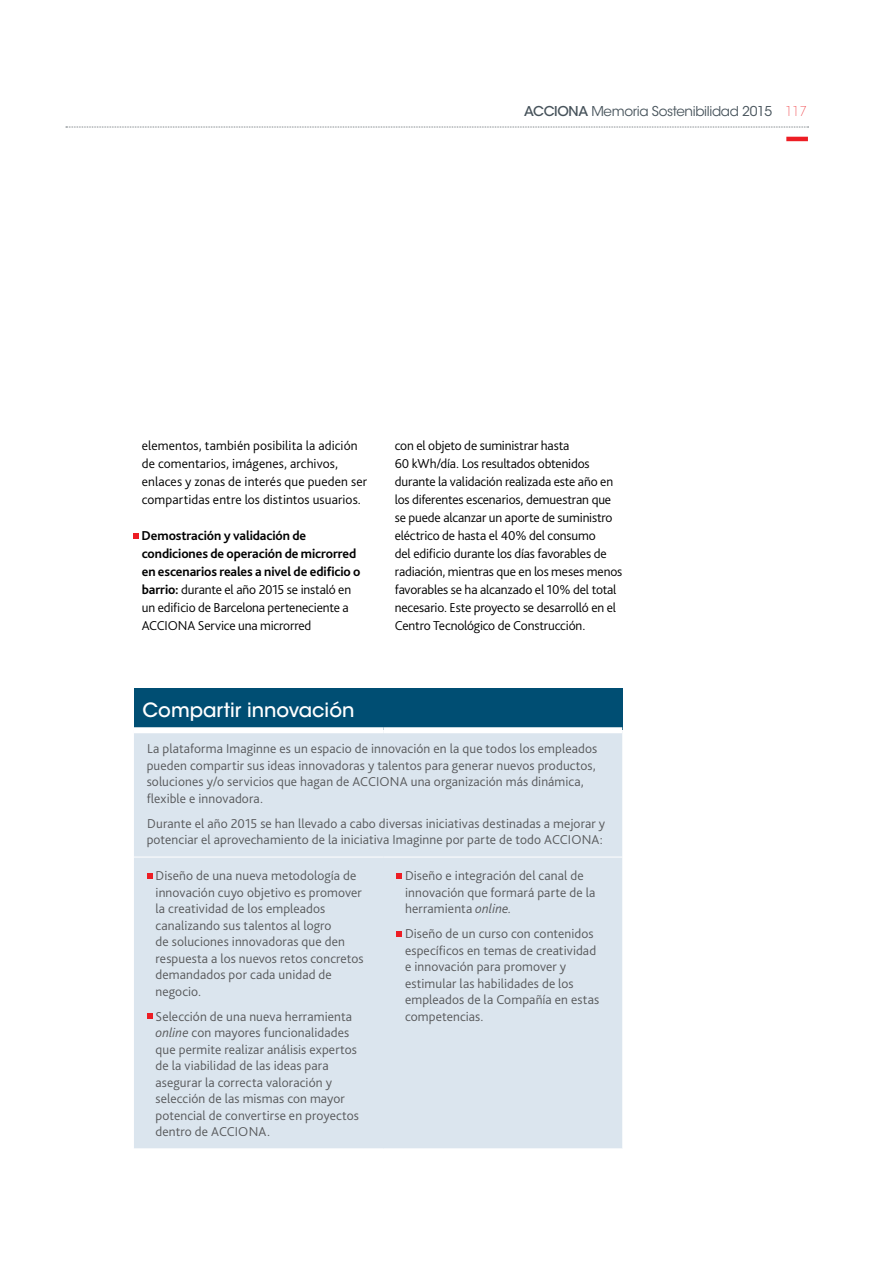
<style>
.page{position:relative;width:893px;height:1263px;background:#fff}
.page>*{position:absolute;margin:0;border:0;box-sizing:border-box;transform-origin:0 0}
.t1{font:500 19.5px "ITC Avant Garde Std";color:#fff}
.t2{font:300 13.5px/16.5px "Bliss Pro";letter-spacing:.01em;color:#58595b}
.t3{font:300 13.5px/18px "Bliss Pro";letter-spacing:-.01em;color:#000}
.t4{font:700 13.5px/18px "Bliss Pro";letter-spacing:-.005em;color:#000}
.t5{font:300 13.5px/18px "Bliss Pro";letter-spacing:.01em;color:#000}
.t6{font:13.5px "ITC Avant Garde Std";letter-spacing:-.025em;color:#47535b}
.s1{font-weight:500}
.s2{font-weight:200;color:#ed1d24}
.s3{font-weight:300}
.s4{font-style:italic}
</style>
<div class="page">
<svg style="left:66px;top:127px;width:742px;height:1px"></svg>
<hr style="left:786px;top:137px;width:22px;height:4px;background:#ed1d24">
<svg style="left:133px;top:533px;width:6px;height:5px"></svg>
<div style="left:134px;top:688px;width:488px;height:42px;background:#004e73"></div>
<div style="left:134px;top:733px;width:488px;height:415px;background:#dbe5ee"></div>
<hr style="left:134px;top:857px;width:249px;height:1px;background:#fff">
<hr style="left:383px;top:857px;width:239px;height:1px;background:#fff">
<div style="left:134px;top:727px;width:249px;height:6px;background:#fff"></div>
<div style="left:383px;top:727px;width:239px;height:6px;background:#fff"></div>
<svg style="left:147px;top:873px;width:6px;height:5px"></svg>
<svg style="left:147px;top:1014px;width:6px;height:5px"></svg>
<svg style="left:397px;top:873px;width:5px;height:5px"></svg>
<svg style="left:397px;top:931px;width:5px;height:5px"></svg>
<p class="t6" style="left:524px;top:103px;width:284px"><span class="s1">ACCIONA</span> Memoria Sostenibilidad 2015 <span class="s2">117</span></p>
<p class="t5" style="left:142px;top:436px;width:227px">elementos, también posibilita la adición de comentarios, imágenes, archivos, enlaces y zonas de interés que pueden ser compartidas entre los distintos usuarios.</p>
<p class="t4" style="left:142px;top:526px;width:221px">Demostración y validación de condiciones de operación de microrred en escenarios reales a nivel de edificio o barrio: <span class="s3">durante el año 2015 se instaló en un edificio de Barcelona perteneciente a ACCIONA Service una microrred</span></p>
<p class="t3" style="left:395px;top:436px;width:229px">con el objeto de suministrar hasta<br>60 kWh/día. Los resultados obtenidos durante la validación realizada este año en los diferentes escenarios, demuestran que se puede alcanzar un aporte de suministro eléctrico de hasta el 40% del consumo<br>del edificio durante los días favorables de radiación, mientras que en los meses menos favorables se ha alcanzado el 10% del total necesario. Este proyecto se desarrolló en el Centro Tecnológico de Construcción.</p>
<h1 class="t1" style="left:142px;top:697px;width:214px">Compartir innovación</h1>
<p class="t2" style="left:147px;top:740px;width:452px">La plataforma Imaginne es un espacio de innovación en la que todos los empleados pueden compartir sus ideas innovadoras y talentos para generar nuevos productos, soluciones y/o servicios que hagan de ACCIONA una organización más dinámica, flexible e innovadora.</p>
<p class="t2" style="left:147px;top:815px;width:460px">Durante el año 2015 se han llevado a cabo diversas iniciativas destinadas a mejorar y potenciar el aprovechamiento de la iniciativa Imaginne por parte de todo ACCIONA:</p>
<p class="t2" style="left:156px;top:867px;width:209px">Diseño de una nueva metodología de innovación cuyo objetivo es promover la creatividad de los empleados canalizando sus talentos al logro<br>de soluciones innovadoras que den respuesta a los nuevos retos concretos demandados por cada unidad de negocio.</p>
<p class="t2" style="left:156px;top:1007px;width:205px">Selección de una nueva herramienta <span class="s4">online</span> con mayores funcionalidades que permite realizar análisis expertos de la viabilidad de las ideas para asegurar la correcta valoración y selección de las mismas con mayor potencial de convertirse en proyectos dentro de ACCIONA.</p>
<p class="t2" style="left:405px;top:867px;width:192px">Diseño e integración del canal de innovación que formará parte de la herramienta <span class="s4">online.</span></p>
<p class="t2" style="left:405px;top:925px;width:196px">Diseño de un curso con contenidos específicos en temas de creatividad e innovación para promover y estimular las habilidades de los empleados de la Compañía en estas competencias.</p>
</div>
